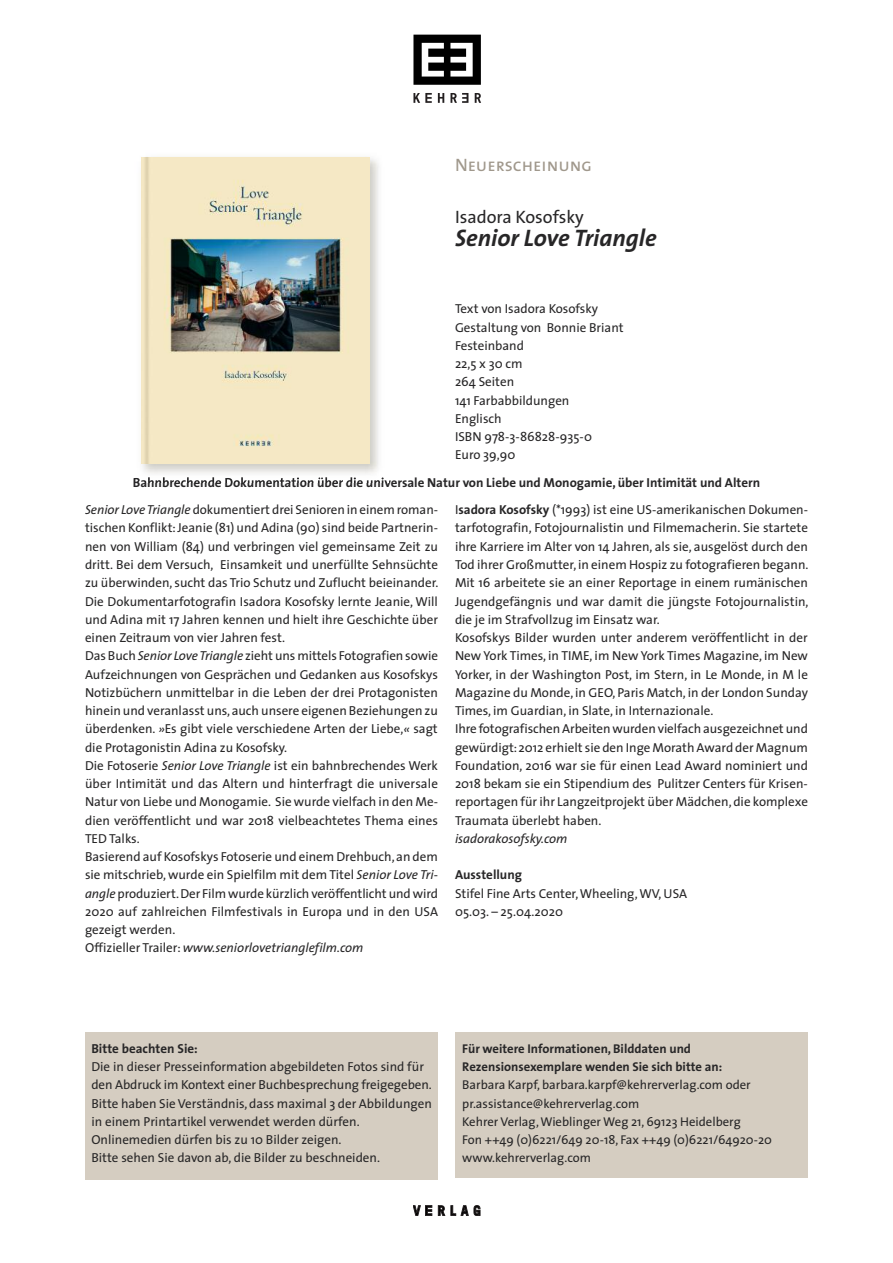
<style>
.page{position:relative;width:893px;height:1263px;background:#fff}
.page>*{position:absolute;margin:0;border:0;box-sizing:border-box;transform-origin:0 0}
.t1{font:italic 700 24px "The Sans";color:#272627}
.t2{font:18px "The Sans";color:#272627}
.t3{font:18px "The Sans Caps";color:#a0988c}
.t4{font:13.05px/18.3px "The Sans";color:#272627}
.t5{font:700 13.05px "The Sans";color:#272627}
.t6{font:italic 13.05px "The Sans";color:#272627}
.t7{font:12.75px/18.3px "The Sans";color:#272627}
.t8{font:700 12.75px/18.3px "The Sans";color:#272627}
.s1{font-style:italic}
.s2{font-weight:700}
</style>
<div class="page">
<svg style="left:475px;top:93px;width:6px;height:10px"></svg>
<svg style="left:413px;top:93px;width:19px;height:10px"></svg>
<svg style="left:438px;top:93px;width:6px;height:10px"></svg>
<svg style="left:450px;top:93px;width:18px;height:10px"></svg>
<svg style="left:413px;top:35px;width:68px;height:50px"></svg>
<svg style="left:438px;top:1205px;width:7px;height:11px"></svg>
<svg style="left:451px;top:1205px;width:29px;height:11px"></svg>
<svg style="left:413px;top:1205px;width:19px;height:11px"></svg>
<div style="left:85px;top:1032px;width:353px;height:147px;background:#d5cdc1"></div>
<img style="left:141px;top:157px;width:246px;height:325px">
<img style="left:135px;top:477px;width:86px;height:5px">
<img style="left:141px;top:157px;width:228px;height:306px">
<div style="left:455px;top:1032px;width:353px;height:146px;background:#d5cdc1"></div>
<h2 class="t3" style="left:455px;top:159px;width:139px">Neuerscheinung</h2>
<h2 class="t2" style="left:455px;top:210px;width:130px">Isadora Kosofsky</h2>
<h1 class="t1" style="left:455px;top:228px;width:203px">Senior Love Triangle</h1>
<p class="t4" style="left:455px;top:301px;width:170px">Text von Isadora Kosofsky<br>Gestaltung von Bonnie Briant<br>Festeinband<br>22,5 x 30 cm<br>264 Seiten<br>141 Farbabbildungen<br>Englisch<br>ISBN 978-3-86828-935-0<br>Euro 39,90</p>
<p class="t5" style="left:133px;top:477px;width:629px">Bahnbrechende Dokumentation über die universale Natur von Liebe und Monogamie, über Intimität und Altern</p>
<p class="t4" style="left:85px;top:502px;width:355px"><span class="s1">Senior LoveTriangle</span> dokumentiert drei Senioren in einem roman&shy;tischen Konflikt:Jeanie (81) und Adina (90) sind beide Partnerin&shy;nen von William (84) und verbringen viel gemeinsame Zeit zu dritt. Bei dem Versuch, Einsamkeit und unerfüllte Sehnsüchte zu überwinden, sucht das Trio Schutz und Zuflucht beieinander.<br>Die Dokumentarfotografin Isadora Kosofsky lernte Jeanie, Will und Adina mit 17 Jahren kennen und hielt ihre Geschichte über einen Zeitraum von vier Jahren fest.<br>Das Buch <span class="s1">Senior LoveTriangle</span> zieht uns mittels Fotografien sowie Aufzeichnungen von Gesprächen und Gedanken aus Kosofskys Notizbüchern unmittelbar in die Leben der drei Protagonisten hinein und veranlasst uns,auch unsere eigenen Beziehungen zu überdenken. <span class="s1">»</span>Es gibt viele verschiedene Arten der Liebe,<span class="s1">«</span> sagt die Protagonistin Adina zu Kosofsky.<br>Die Fotoserie <span class="s1">Senior Love Triangle</span> ist ein bahnbrechendes Werk über Intimität und das Altern und hinterfragt die universale Natur von Liebe und Monogamie. Sie wurde vielfach in den Me&shy;dien veröffentlicht und war 2018 vielbeachtetes Thema eines TED Talks.<br>Basierend auf Kosofskys Fotoserie und einem Drehbuch,an dem sie mitschrieb,wurde ein Spielfilm mit dem Titel <span class="s1">Senior Love Tri&shy;angle</span> produziert.Der Filmwurde kürzlich veröffentlicht undwird 2020 auf zahlreichen Filmfestivals in Europa und in den USA gezeigt werden.<br>Offizieller Trailer: <span class="s1">www.seniorlovetrianglefilm.com</span></p>
<p class="t4" style="left:455px;top:502px;width:355px">I<span class="s2">sadora Kosofsky</span> (*1993) ist eine US-amerikanischen Dokumen&shy;tarfotografin, Fotojournalistin und Filmemacherin. Sie startete ihre Karriere im Alter von 14 Jahren, als sie, ausgelöst durch den Tod ihrer Großmutter, in einem Hospiz zu fotografieren begann.<br>Mit 16 arbeitete sie an einer Reportage in einem rumänischen Jugendgefängnis und war damit die jüngste Fotojournalistin, die je im Strafvollzug im Einsatz war.<br>Kosofskys Bilder wurden unter anderem veröffentlicht in der New York Times, in TIME, im New York Times Magazine, im New Yorker, in der Washington Post, im Stern, in Le Monde, in M le Magazine du Monde, in GEO, Paris Match, in der London Sunday Times, im Guardian, in Slate, in Internazionale.<br>Ihre fotografischenArbeitenwurden vielfach ausgezeichnet und gewürdigt:2012 erhielt sie den Inge Morath Award der Magnum Foundation, 2016 war sie für einen Lead Award nominiert und 2018 bekam sie ein Stipendium des Pulitzer Centers für Krisen&shy;reportagen für ihr Langzeitprojekt über Mädchen,die komplexe Traumata überlebt haben.</p>
<p class="t6" style="left:455px;top:833px;width:114px">isadorakosofsky.com</p>
<p class="t5" style="left:455px;top:870px;width:69px">Ausstellung</p>
<p class="t4" style="left:455px;top:885px;width:234px">Stifel Fine Arts Center,Wheeling,WV, USA<br>05.03. – 25.04.2020</p>
<p class="t5" style="left:91px;top:1043px;width:108px">Bitte beachten Sie:</p>
<p class="t4" style="left:91px;top:1059px;width:342px">Die in dieser Presseinformation abgebildeten Fotos sind für den Abdruck im Kontext einer Buchbesprechung freigegeben.<br>Bitte haben Sie Verständnis, dass maximal 3 der Abbildungen in einem Printartikel verwendet werden dürfen.<br>Onlinemedien dürfen bis zu 10 Bilder zeigen.<br>Bitte sehen Sie davon ab, die Bilder zu beschneiden.</p>
<p class="t8" style="left:462px;top:1040px;width:261px">Für weitere Informationen, Bilddaten und<br>Rezensionsexemplare wenden Sie sich bitte an:</p>
<p class="t7" style="left:462px;top:1077px;width:311px">Barbara Karpf, barbara.karpf@kehrerverlag.com oder pr.assistance@kehrerverlag.com<br>Kehrer Verlag,Wieblinger Weg 21, 69123 Heidelberg<br>Fon ++49 (0)6221/649 20-18, Fax ++49 (0)6221/64920-20 www.kehrerverlag.com</p>
</div>
